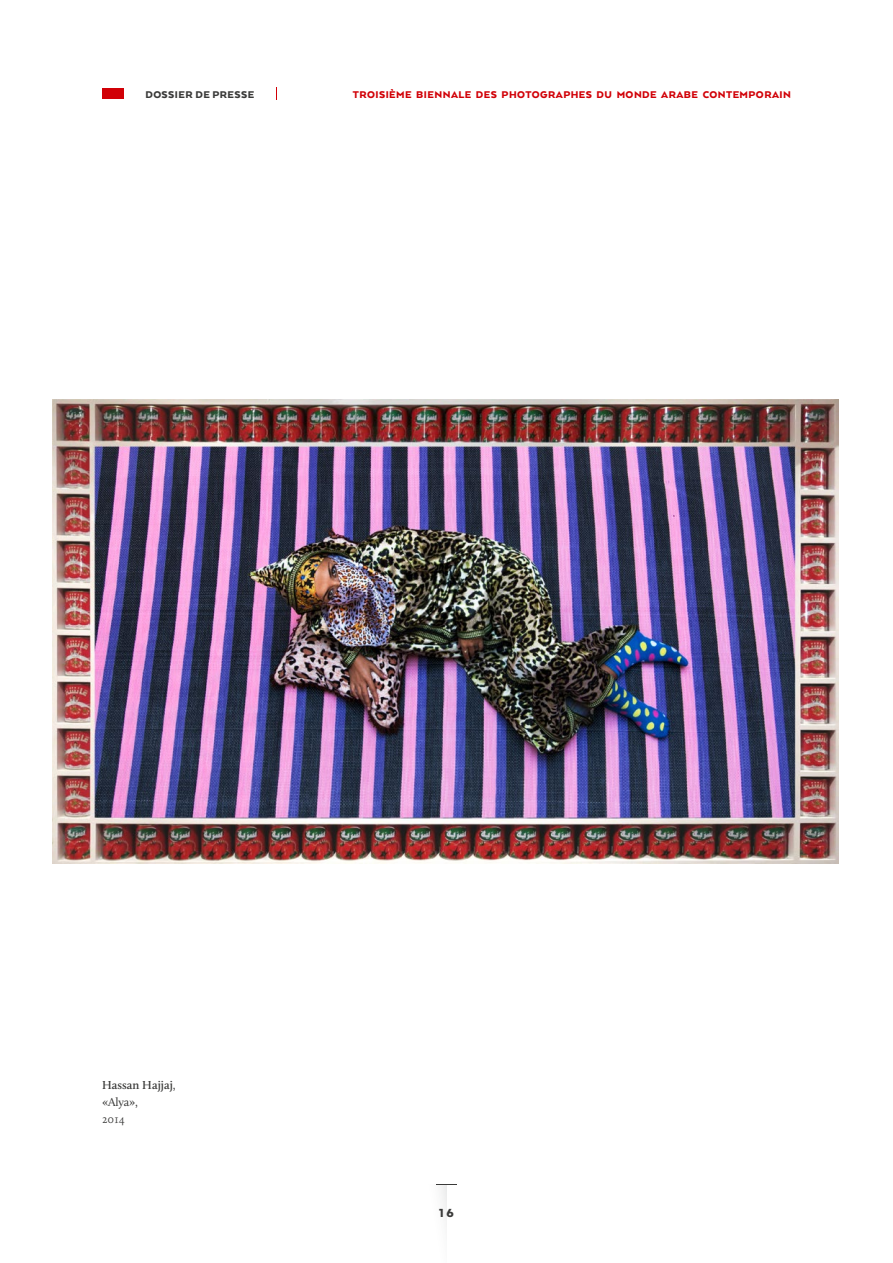
<style>
.page{position:relative;width:893px;height:1263px;background:#fff}
.page>*{position:absolute;margin:0;border:0;box-sizing:border-box;transform-origin:0 0}
.t1{font:900 13.5px "Arquitecta";color:#3a3a39}
.t2{font:600 12px/17px "Calluna";letter-spacing:.005em;color:#3a3a39}
.t3{font:300 12px "Calluna";color:#3a3a39}
.t4{font:900 11.25px "Arquitecta";letter-spacing:.04em;color:#d10007}
.t5{font:900 11.25px "Arquitecta";letter-spacing:.04em;color:#3a3a39}
.s1{font-weight:400}
</style>
<div class="page">
<div style="left:102px;top:88px;width:21px;height:11px;background:#d10007"></div>
<svg style="left:436px;top:1184px;width:21px;height:1px"></svg>
<img style="left:53px;top:399px;width:786px;height:465px">
<p class="t5" style="left:145px;top:87px;width:110px">DOSSIER DE PRESSE</p>
<p class="t4" style="left:353px;top:87px;width:440px">TROISIÈME BIENNALE DES PHOTOGRAPHES DU MONDE ARABE CONTEMPORAIN</p>
<p class="t2" style="left:102px;top:1076px;width:75px">Hassan Hajjaj<span class="s1">, «Alya»,</span></p>
<p class="t3" style="left:102px;top:1112px;width:24px">2014</p>
<p class="t1" style="left:439px;top:1204px;width:16px">16</p>
</div>
